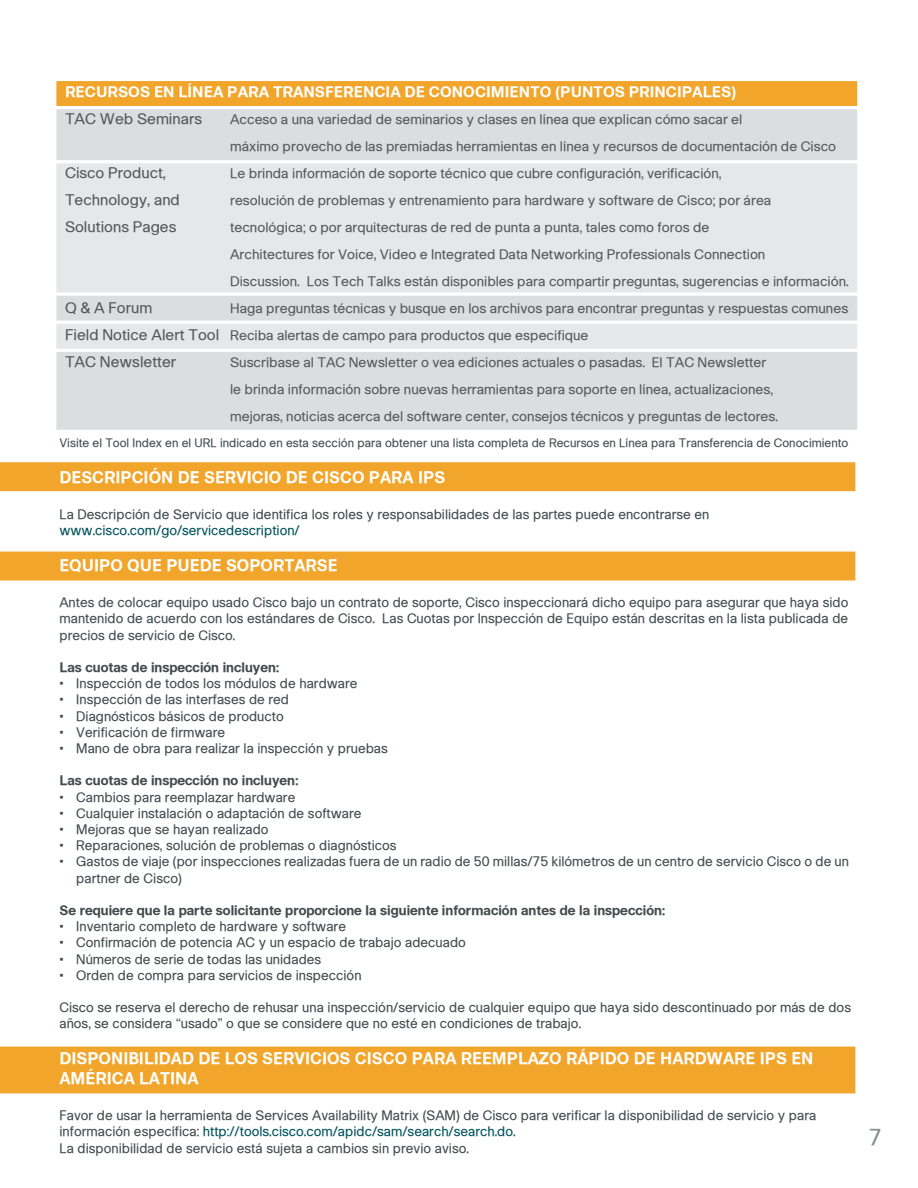
<style>
.page{position:relative;width:918px;height:1188px;background:#fff}
.page>*{position:absolute;margin:0;border:0;box-sizing:border-box;transform-origin:0 0}
.t1{font:22.5px "Ciscoregular";color:#888f95}
.t2{font:16.5px/19.8px "Ciscobold";color:#fff}
.t3{font:15px/27px "Ciscoregular";color:#57585a}
.t4{font:15px "Ciscobold";color:#fff}
.t5{font:13.5px/16.2px "Ciscoregular";color:#434b4c}
.t6{font:13.5px/27px "Ciscoregular";color:#57585a}
.t7{font:13.5px "Ciscobold";color:#434b4c}
.t8{font:13.5px "Ciscoregular";color:#00535c}
.t9{font:12px "Ciscoregular";color:#434b4c}
.s1{color:#00535c}
</style>
<div class="page">
<div style="left:0;top:1047px;width:855px;height:46px;background:#f1a52b"></div>
<div style="left:0;top:462px;width:855px;height:29px;background:#f1a52b"></div>
<div style="left:0;top:552px;width:855px;height:29px;background:#f1a52b"></div>
<div style="left:56px;top:81px;width:801px;height:25px;background:#f1a52b"></div>
<div style="left:56px;top:324px;width:801px;height:25px;background:#e6e7e9"></div>
<div style="left:56px;top:296px;width:801px;height:25px;background:#dcdddf"></div>
<div style="left:56px;top:109px;width:801px;height:51px;background:#dcdddf"></div>
<div style="left:56px;top:352px;width:801px;height:78px;background:#dcdddf"></div>
<div style="left:56px;top:163px;width:801px;height:129px;background:#e6e7e9"></div>
<p class="t4" style="left:65px;top:83px;width:673px">RECURSOS EN LÍNEA PARA TRANSFERENCIA DE CONOCIMIENTO (PUNTOS PRINCIPALES)</p>
<p class="t3" style="left:65px;top:105px;width:139px">TAC Web Seminars</p>
<p class="t6" style="left:230px;top:106px;width:620px">Acceso a una variedad de seminarios y clases en línea que explican cómo sacar el<br>máximo provecho de las premiadas herramientas en línea y recursos de documentación de Cisco Le brinda información de soporte técnico que cubre configuración, verificación,<br>resolución de problemas y entrenamiento para hardware y software de Cisco; por área tecnológica; o por arquitecturas de red de punta a punta, tales como foros de<br>Architectures for Voice, Video e Integrated Data Networking Professionals Connection<br>Discussion. Los Tech Talks están disponibles para compartir preguntas, sugerencias e información.<br>Haga preguntas técnicas y busque en los archivos para encontrar preguntas y respuestas comunes Reciba alertas de campo para productos que especifique<br>Suscríbase al TAC Newsletter o vea ediciones actuales o pasadas. El TAC Newsletter<br>le brinda información sobre nuevas herramientas para soporte en línea, actualizaciones,<br>mejoras, noticias acerca del software center, consejos técnicos y preguntas de lectores.</p>
<p class="t3" style="left:65px;top:159px;width:116px">Cisco Product,<br>Technology, and<br>Solutions Pages</p>
<p class="t3" style="left:65px;top:294px;width:156px">Q &amp; A Forum<br>Field Notice Alert Tool<br>TAC Newsletter</p>
<p class="t9" style="left:59px;top:436px;width:791px">Visite el Tool Index en el URL indicado en esta sección para obtener una lista completa de Recursos en Línea para Transferencia de Conocimiento</p>
<p class="t2" style="left:59px;top:467px;width:387px">DESCRIPCIÓN DE SERVICIO DE CISCO PARA IPS</p>
<p class="t5" style="left:59px;top:506px;width:652px">La Descripción de Servicio que identifica los roles y responsabilidades de las partes puede encontrarse en</p>
<p class="t8" style="left:59px;top:522px;width:242px">www.cisco.com/go/servicedescription/</p>
<p class="t2" style="left:59px;top:555px;width:280px">EQUIPO QUE PUEDE SOPORTARSE</p>
<p class="t5" style="left:59px;top:594px;width:791px;text-align:justify">Antes de colocar equipo usado Cisco bajo un contrato de soporte, Cisco inspeccionará dicho equipo para asegurar que haya sido mantenido de acuerdo con los estándares de Cisco. Las Cuotas por Inspección de Equipo están descritas en la lista publicada de precios de servicio de Cisco.</p>
<p class="t7" style="left:59px;top:659px;width:222px">Las cuotas de inspección incluyen:</p>
<p class="t5" style="left:59px;top:675px;width:300px">• Inspección de todos los módulos de hardware</p>
<p class="t5" style="left:59px;top:691px;width:231px">• Inspección de las interfases de red</p>
<p class="t5" style="left:59px;top:708px;width:226px">• Diagnósticos básicos de producto</p>
<p class="t5" style="left:59px;top:724px;width:167px">• Verificación de firmware</p>
<p class="t5" style="left:59px;top:740px;width:330px">• Mano de obra para realizar la inspección y pruebas</p>
<p class="t7" style="left:59px;top:772px;width:241px">Las cuotas de inspección no incluyen:</p>
<p class="t5" style="left:59px;top:789px;width:237px">• Cambios para reemplazar hardware</p>
<p class="t5" style="left:59px;top:805px;width:304px">• Cualquier instalación o adaptación de software</p>
<p class="t5" style="left:59px;top:821px;width:211px">• Mejoras que se hayan realizado</p>
<p class="t5" style="left:59px;top:837px;width:339px">• Reparaciones, solución de problemas o diagnósticos</p>
<p class="t5" style="left:76px;top:853px;width:774px;text-indent:-17px">• Gastos de viaje (por inspecciones realizadas fuera de un radio de 50 millas/75 kilómetros de un centro de servicio Cisco o de un partner de Cisco)</p>
<p class="t7" style="left:59px;top:902px;width:608px">Se requiere que la parte solicitante proporcione la siguiente información antes de la inspección:</p>
<p class="t5" style="left:59px;top:918px;width:288px">• Inventario completo de hardware y software</p>
<p class="t5" style="left:59px;top:934px;width:408px">• Confirmación de potencia AC y un espacio de trabajo adecuado</p>
<p class="t5" style="left:59px;top:951px;width:263px">• Números de serie de todas las unidades</p>
<p class="t5" style="left:59px;top:967px;width:304px">• Orden de compra para servicios de inspección</p>
<p class="t5" style="left:59px;top:999px;width:793px">Cisco se reserva el derecho de rehusar una inspección/servicio de cualquier equipo que haya sido descontinuado por más de dos años, se considera “usado” o que se considere que no esté en condiciones de trabajo.</p>
<p class="t2" style="left:59px;top:1048px;width:755px">DISPONIBILIDAD DE LOS SERVICIOS CISCO PARA REEMPLAZO RÁPIDO DE HARDWARE IPS EN<br>AMÉRICA LATINA</p>
<p class="t5" style="left:59px;top:1107px;width:758px">Favor de usar la herramienta de Services Availability Matrix (SAM) de Cisco para verificar la disponibilidad de servicio y para información específica: <span class="s1">http://tools.cisco.com/apidc/sam/search/search.do.<br></span>La disponibilidad de servicio está sujeta a cambios sin previo aviso.</p>
<h1 class="t1" style="left:868px;top:1124px;width:15px">7</h1>
</div>
